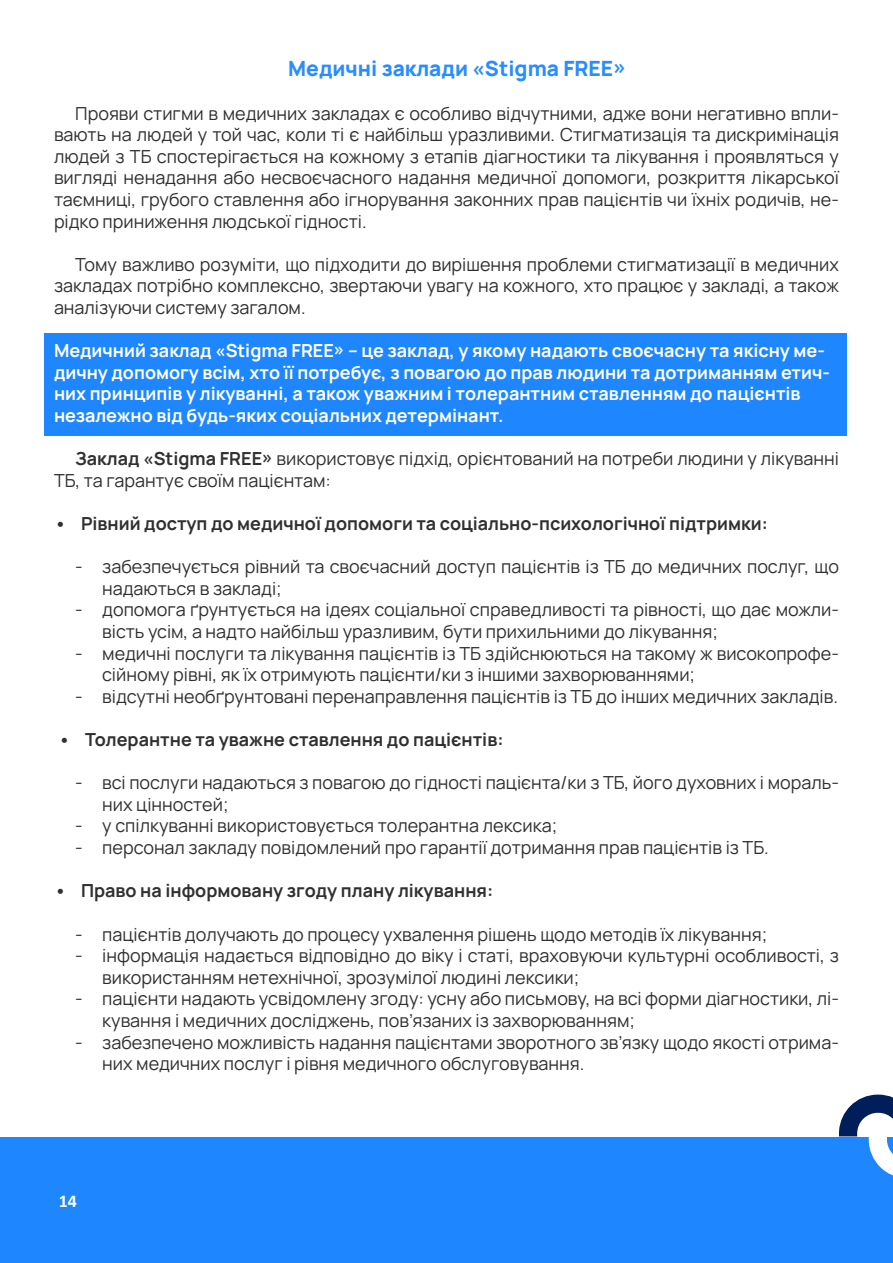
<style>
.page{position:relative;width:893px;height:1263px;background:#fff}
.page>*{position:absolute;margin:0;border:0;box-sizing:border-box;transform-origin:0 0}
.t1{font:800 21px "Manrope";color:#298dff}
.t2{font:18px/21.6px "Manrope";color:#312f30}
.t3{font:700 18px/21.6px "Manrope";color:#fff}
.t4{font:700 18px "Manrope";color:#312f30}
.t5{font:700 18px "Calibri";color:#fff}
.s1{font-weight:700}
</style>
<div class="page">
<div style="left:44px;top:333px;width:802px;height:102px;background:#1e87ff"></div>
<div style="left:1px;top:1137px;width:892px;height:125px;background:#1e87ff"></div>
<svg style="left:839px;top:1094px;width:54px;height:82px"></svg>
<p class="t1" style="left:288px;top:54px;width:339px">Медичні заклади «Stigma FREE»</p>
<p class="t2" style="left:54px;top:101px;width:786px;text-align:justify;text-indent:21px">Прояви стигми в медичних закладах є особливо відчутними, адже вони негативно впли&shy;вають на людей у той час, коли ті є найбільш уразливими. Стигматизація та дискримінація людей з ТБ спостерігається на кожному з етапів діагностики та лікування і проявляться у вигляді ненадання або несвоєчасного надання медичної допомоги, розкриття лікарської таємниці, грубого ставлення або ігнорування законних прав пацієнтів чи їхніх родичів, не&shy;рідко приниження людської гідності.</p>
<p class="t2" style="left:54px;top:253px;width:786px;text-align:justify;text-indent:21px">Тому важливо розуміти, що підходити до вирішення проблеми стигматизації в медичних закладах потрібно комплексно, звертаючи увагу на кожного, хто працює у закладі, а також аналізуючи систему загалом.</p>
<p class="t3" style="left:54px;top:339px;width:777px">Медичний заклад «Stigma FREE» – це заклад, у якому надають своєчасну та якісну ме&shy;дичну допомогу всім, хто її потребує, з повагою до прав людини та дотриманням етич&shy;них принципів у лікуванні, а також уважним і толерантним ставленням до пацієнтів незалежно від будь-яких соціальних детермінант.</p>
<p class="t2" style="left:54px;top:447px;width:786px;text-indent:21px"><span class="s1">Заклад «Stigma FREE»</span> використовує підхід, орієнтований на потреби людини у лікуванні<br>ТБ, та гарантує своїм пацієнтам:</p>
<p class="t4" style="left:54px;top:511px;width:715px">• Рівний доступ до медичної допомоги та соціально-психологічної підтримки:</p>
<p class="t2" style="left:102px;top:555px;width:738px;text-indent:-27px">- забезпечується рівний та своєчасний доступ пацієнтів із ТБ до медичних послуг, що надаються в закладі;</p>
<p class="t2" style="left:102px;top:598px;width:738px;text-indent:-27px">- допомога ґрунтується на ідеях соціальної справедливості та рівності, що дає можли&shy;вість усім, а надто найбільш уразливим, бути прихильними до лікування;</p>
<p class="t2" style="left:102px;top:641px;width:738px;text-indent:-27px">- медичні послуги та лікування пацієнтів із ТБ здійснюються на такому ж високопрофе&shy;сійному рівні, як їх отримують пацієнти/ки з іншими захворюваннями;</p>
<p class="t2" style="left:75px;top:685px;width:764px">- відсутні необґрунтовані перенаправлення пацієнтів із ТБ до інших медичних закладів.</p>
<p class="t4" style="left:58px;top:727px;width:447px">• Толерантне та уважне ставлення до пацієнтів:</p>
<p class="t2" style="left:102px;top:771px;width:738px;text-indent:-27px">- всі послуги надаються з повагою до гідності пацієнта/ки з ТБ, його духовних і мораль&shy;них цінностей;</p>
<p class="t2" style="left:75px;top:814px;width:483px">- у спілкуванні використовується толерантна лексика;</p>
<p class="t2" style="left:75px;top:836px;width:695px">- персонал закладу повідомлений про гарантії дотримання прав пацієнтів із ТБ.</p>
<p class="t4" style="left:54px;top:878px;width:441px">• Право на інформовану згоду плану лікування:</p>
<p class="t2" style="left:75px;top:922px;width:693px">- пацієнтів долучають до процесу ухвалення рішень щодо методів їх лікування;</p>
<p class="t2" style="left:102px;top:944px;width:738px;text-indent:-27px">- інформація надається відповідно до віку і статі, враховуючи культурні особливості, з використанням нетехнічної, зрозумілої людині лексики;</p>
<p class="t2" style="left:102px;top:987px;width:738px;text-indent:-27px">- пацієнти надають усвідомлену згоду: усну або письмову, на всі форми діагностики, лі&shy;кування і медичних досліджень, пов’язаних із захворюванням;</p>
<p class="t2" style="left:102px;top:1030px;width:738px;text-indent:-27px">- забезпечено можливість надання пацієнтами зворотного зв’язку щодо якості отрима&shy;них медичних послуг і рівня медичного обслуговування.</p>
<p class="t5" style="left:59px;top:1188px;width:20px">14</p>
</div>
